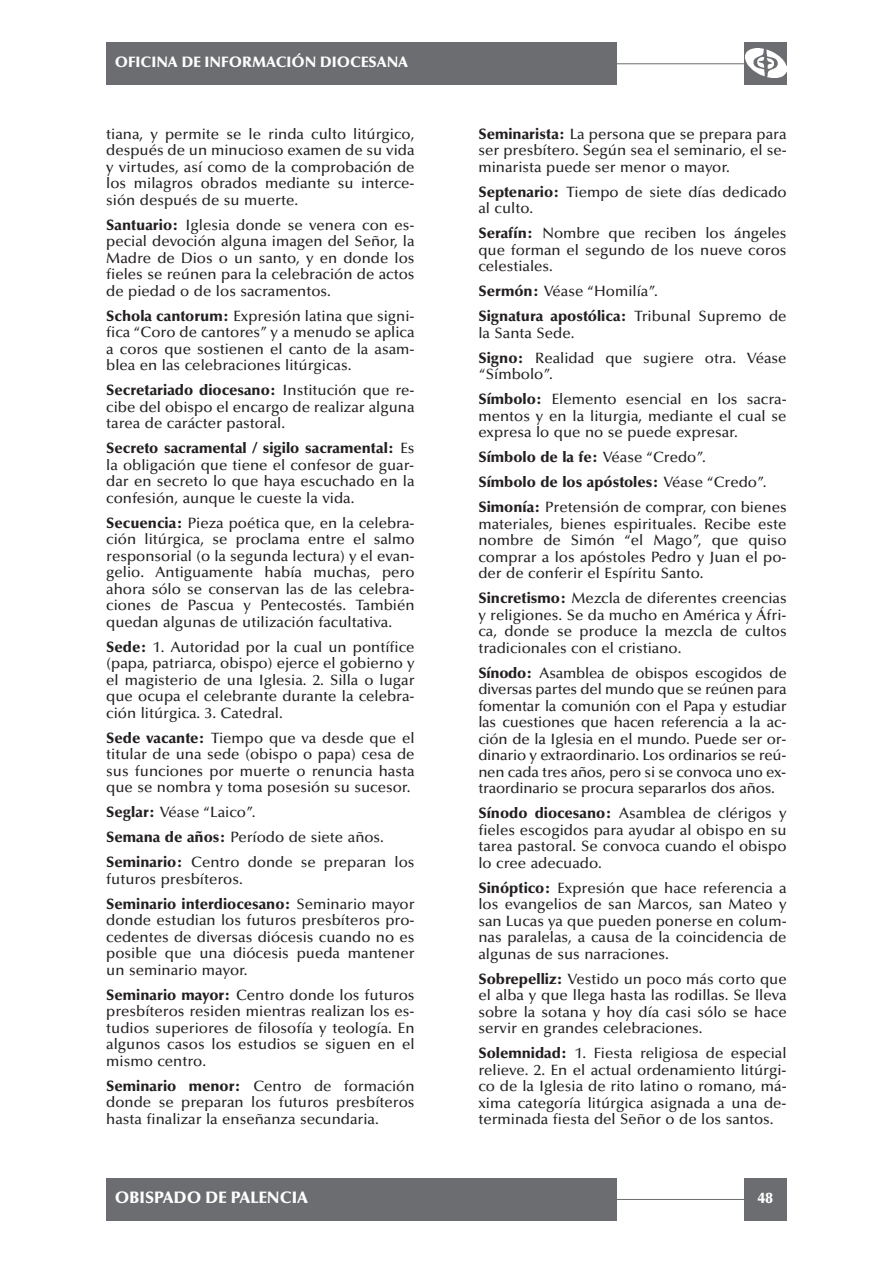
<style>
.page{position:relative;width:893px;height:1263px;background:#fff}
.page>*{position:absolute;margin:0;border:0;box-sizing:border-box;transform-origin:0 0}
.t1{font:900 16.5px "Optima LT Std";color:#fff}
.t2{font:500 15px/16.5px "Optima LT Std";color:#231f20;text-align:justify}
.t3{font:900 15px "Optima LT Std";color:#fff}
.s1{font-weight:900}
</style>
<div class="page">
<hr style="left:615px;top:1199px;width:131px;height:1px;background:#6c6d70">
<div style="left:106px;top:1178px;width:511px;height:43px;background:#6c6d70"></div>
<div style="left:744px;top:1178px;width:43px;height:43px;background:#6c6d70"></div>
<hr style="left:615px;top:63px;width:131px;height:1px;background:#6c6d70">
<div style="left:106px;top:43px;width:511px;height:42px;background:#6c6d70"></div>
<div style="left:744px;top:43px;width:43px;height:42px;background:#6c6d70"></div>
<img style="left:746px;top:49px;width:40px;height:28px">
<p class="t3" style="left:115px;top:56px;width:295px">OFICINA DE INFORMACIÓN DIOCESANA</p>
<p class="t2" style="left:106px;top:127px;width:310px">tiana, y permite se le rinda culto litúrgico, después de un minucioso examen de su vida y virtudes, así como de la comprobación de los milagros obrados mediante su interce&shy;sión después de su muerte.</p>
<p class="t2" style="left:106px;top:218px;width:310px"><span class="s1">Santuario:</span> Iglesia donde se venera con es&shy;pecial devoción alguna imagen del Señor, la Madre de Dios o un santo, y en donde los fieles se reúnen para la celebración de actos de piedad o de los sacramentos.</p>
<p class="t2" style="left:106px;top:309px;width:310px"><span class="s1">Schola cantorum:</span> Expresión latina que signi&shy;fica “Coro de cantores” y a menudo se aplica a coros que sostienen el canto de la asam&shy;blea en las celebraciones litúrgicas.</p>
<p class="t2" style="left:106px;top:383px;width:310px"><span class="s1">Secretariado diocesano:</span> Institución que re&shy;cibe del obispo el encargo de realizar alguna tarea de carácter pastoral.</p>
<p class="t2" style="left:106px;top:441px;width:310px"><span class="s1">Secreto sacramental / sigilo sacramental:</span> Es la obligación que tiene el confesor de guar&shy;dar en secreto lo que haya escuchado en la confesión, aunque le cueste la vida.</p>
<p class="t2" style="left:106px;top:516px;width:310px"><span class="s1">Secuencia:</span> Pieza poética que, en la celebra&shy;ción litúrgica, se proclama entre el salmo responsorial (o la segunda lectura) y el evan&shy;gelio. Antiguamente había muchas, pero ahora sólo se conservan las de las celebra&shy;ciones de Pascua y Pentecostés. También quedan algunas de utilización facultativa.</p>
<p class="t2" style="left:106px;top:640px;width:310px"><span class="s1">Sede:</span> 1. Autoridad por la cual un pontífice (papa, patriarca, obispo) ejerce el gobierno y el magisterio de una Iglesia. 2. Silla o lugar que ocupa el celebrante durante la celebra&shy;ción litúrgica. 3. Catedral.</p>
<p class="t2" style="left:106px;top:731px;width:310px"><span class="s1">Sede vacante:</span> Tiempo que va desde que el titular de una sede (obispo o papa) cesa de sus funciones por muerte o renuncia hasta que se nombra y toma posesión su sucesor.</p>
<p class="t2" style="left:106px;top:801px;width:310px;line-height:25px;text-align:left"><span class="s1">Seglar:</span> Véase “Laico”.<br><span class="s1">Semana de años:</span> Período de siete años.<br><span class="s1">Seminario:</span> Centro donde se preparan los</p>
<p class="t2" style="left:106px;top:868px;width:310px;line-height:25px">futuros presbíteros.<br><span class="s1">Seminario interdiocesano:</span> Seminario mayor</p>
<p class="t2" style="left:106px;top:913px;width:310px">donde estudian los futuros presbíteros pro&shy;cedentes de diversas diócesis cuando no es posible que una diócesis pueda mantener un seminario mayor.</p>
<p class="t2" style="left:106px;top:988px;width:310px"><span class="s1">Seminario mayor:</span> Centro donde los futuros presbíteros residen mientras realizan los es&shy;tudios superiores de filosofía y teología. En algunos casos los estudios se siguen en el mismo centro.</p>
<p class="t2" style="left:106px;top:1079px;width:310px"><span class="s1">Seminario menor:</span> Centro de formación donde se preparan los futuros presbíteros hasta finalizar la enseñanza secundaria.</p>
<p class="t2" style="left:478px;top:127px;width:310px"><span class="s1">Seminarista:</span> La persona que se prepara para ser presbítero. Según sea el seminario, el se&shy;minarista puede ser menor o mayor.</p>
<p class="t2" style="left:478px;top:185px;width:310px"><span class="s1">Septenario:</span> Tiempo de siete días dedicado al culto.</p>
<p class="t2" style="left:478px;top:226px;width:310px"><span class="s1">Serafín:</span> Nombre que reciben los ángeles que forman el segundo de los nueve coros celestiales.</p>
<p class="t2" style="left:478px;top:280px;width:310px;line-height:25px"><span class="s1">Sermón:</span> Véase “Homilía”.<br><span class="s1">Signatura apostólica:</span> Tribunal Supremo de</p>
<p class="t2" style="left:478px;top:322px;width:310px;line-height:25px">la Santa Sede.<br><span class="s1">Signo:</span> Realidad que sugiere otra. Véase</p>
<p class="t2" style="left:478px;top:363px;width:310px;line-height:25px">“Símbolo”.<br><span class="s1">Símbolo:</span> Elemento esencial en los sacra-</p>
<p class="t2" style="left:478px;top:409px;width:310px">mentos y en la liturgia, mediante el cual se expresa lo que no se puede expresar.</p>
<p class="t2" style="left:478px;top:446px;width:310px;line-height:25px;text-align:left"><span class="s1">Símbolo de la fe:</span> Véase “Credo”.<br><span class="s1">Símbolo de los apóstoles:</span> Véase “Credo”.<br><span class="s1">Simonía:</span> Pretensión de comprar, con bienes</p>
<p class="t2" style="left:478px;top:517px;width:310px">materiales, bienes espirituales. Recibe este nombre de Simón “el Mago”, que quiso comprar a los apóstoles Pedro y Juan el po&shy;der de conferir el Espíritu Santo.</p>
<p class="t2" style="left:478px;top:591px;width:310px"><span class="s1">Sincretismo:</span> Mezcla de diferentes creencias y religiones. Se da mucho en América y Áfri&shy;ca, donde se produce la mezcla de cultos tradicionales con el cristiano.</p>
<p class="t2" style="left:478px;top:666px;width:310px"><span class="s1">Sínodo:</span> Asamblea de obispos escogidos de diversas partes del mundo que se reúnen para fomentar la comunión con el Papa y estudiar las cuestiones que hacen referencia a la ac&shy;ción de la Iglesia en el mundo. Puede ser or&shy;dinario y extraordinario. Los ordinarios se reú&shy;nen cada tres años, pero si se convoca uno ex&shy;traordinario se procura separarlos dos años.</p>
<p class="t2" style="left:478px;top:806px;width:310px"><span class="s1">Sínodo diocesano:</span> Asamblea de clérigos y fieles escogidos para ayudar al obispo en su tarea pastoral. Se convoca cuando el obispo lo cree adecuado.</p>
<p class="t2" style="left:478px;top:881px;width:310px"><span class="s1">Sinóptico:</span> Expresión que hace referencia a los evangelios de san Marcos, san Mateo y san Lucas ya que pueden ponerse en colum&shy;nas paralelas, a causa de la coincidencia de algunas de sus narraciones.</p>
<p class="t2" style="left:478px;top:972px;width:310px"><span class="s1">Sobrepelliz:</span> Vestido un poco más corto que el alba y que llega hasta las rodillas. Se lleva sobre la sotana y hoy día casi sólo se hace servir en grandes celebraciones.</p>
<p class="t2" style="left:478px;top:1046px;width:310px"><span class="s1">Solemnidad:</span> 1. Fiesta religiosa de especial relieve. 2. En el actual ordenamiento litúrgi&shy;co de la Iglesia de rito latino o romano, má&shy;xima categoría litúrgica asignada a una de&shy;terminada fiesta del Señor o de los santos.</p>
<p class="t1" style="left:115px;top:1191px;width:195px">OBISPADO DE PALENCIA</p>
<p class="t3" style="left:758px;top:1192px;width:16px">48</p>
</div>
